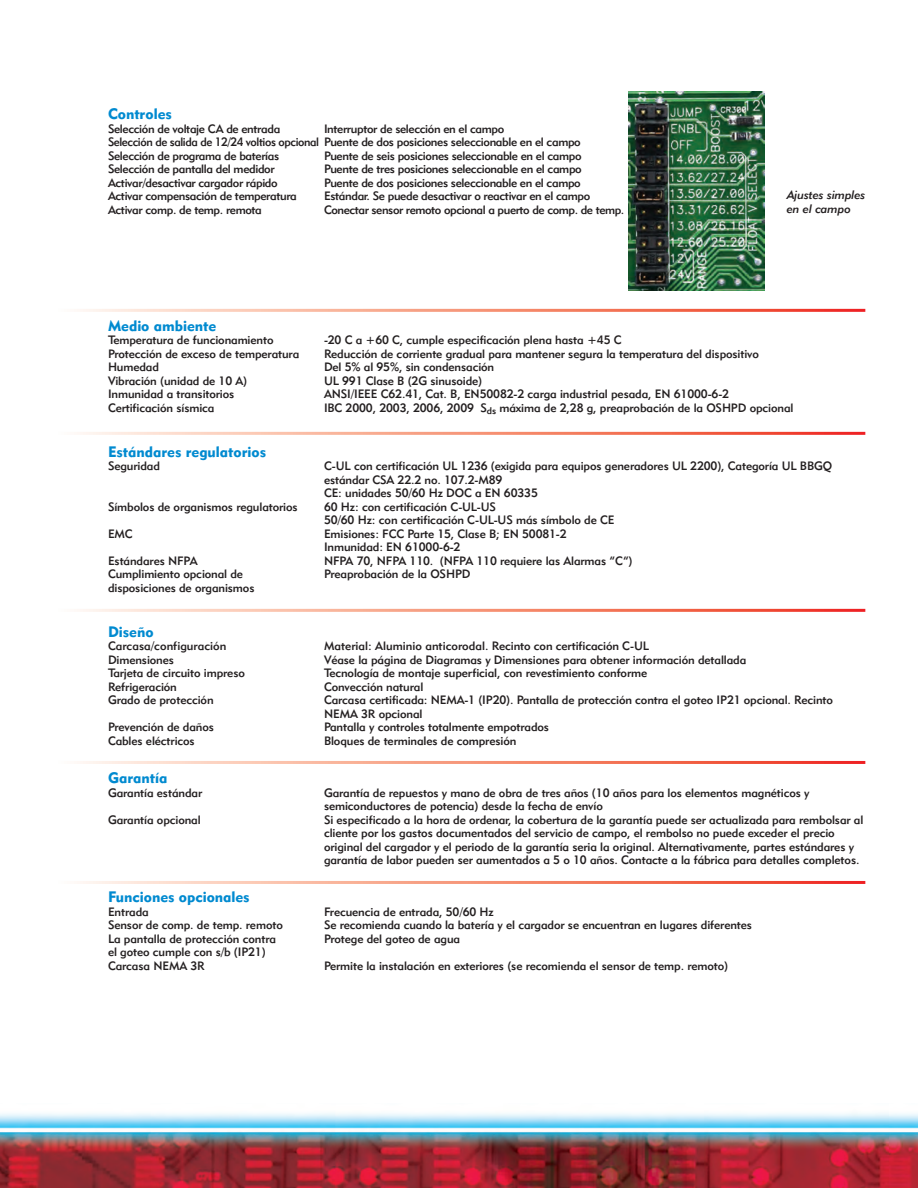
<style>
.page{position:relative;width:918px;height:1188px;background:#fff}
.page>*{position:absolute;margin:0;border:0;box-sizing:border-box;transform-origin:0 0}
.heading_3{font:15px "Geometric 415 BT Black A";color:#008ad0}
.Body_Text_Indent_2{font:15px "Geometric 415 BT Black A";color:#008ad0}
.Body_Text_Indent_2-2{font:12px/13.5px "Geometric 415 BT Medium A";letter-spacing:-.01em;color:#231f20}
.Body_Text_Indent_2-3{font:12px/13.5px "Geometric 415 BT Medium A";letter-spacing:-.03em;color:#231f20}
.Body_Text_Indent_2-4{font:12px "Geometric 415 BT Medium A";letter-spacing:-.035em;color:#231f20}
.t1{font:12px "Geometric 415 BT Medium Italic A";color:#231f20}
</style>
<div class="page">
<img style="left:628px;top:92px;width:137px;height:199px">
<img style="left:0;top:1113px;width:918px;height:75px">
<p class="heading_3" style="left:108px;top:105px;width:65px">Controles</p>
<p class="Body_Text_Indent_2-3" style="left:108px;top:122px;width:174px">Selección de voltaje CA de entrada</p>
<p class="Body_Text_Indent_2-3" style="left:324px;top:122px;width:182px">Interruptor de selección en el campo</p>
<p class="Body_Text_Indent_2-3" style="left:108px;top:135px;width:474px">Selección de salida de 12/24 voltios opcional Puente de dos posiciones seleccionable en el campo<br>Selección de programa de baterías</p>
<p class="Body_Text_Indent_2-3" style="left:324px;top:149px;width:259px">Puente de seis posiciones seleccionable en el campo</p>
<p class="Body_Text_Indent_2-3" style="left:108px;top:162px;width:168px">Selección de pantalla del medidor</p>
<p class="Body_Text_Indent_2-3" style="left:324px;top:162px;width:259px">Puente de tres posiciones seleccionable en el campo</p>
<p class="Body_Text_Indent_2-3" style="left:108px;top:176px;width:171px">Activar/desactivar cargador rápido</p>
<p class="Body_Text_Indent_2-3" style="left:324px;top:176px;width:258px">Puente de dos posiciones seleccionable en el campo</p>
<p class="Body_Text_Indent_2-3" style="left:108px;top:189px;width:190px">Activar compensación de temperatura</p>
<p class="Body_Text_Indent_2-3" style="left:324px;top:189px;width:268px">Estándar. Se puede desactivar o reactivar en el campo</p>
<p class="Body_Text_Indent_2-3" style="left:108px;top:203px;width:155px">Activar comp. de temp. remota</p>
<p class="Body_Text_Indent_2-4" style="left:324px;top:202px;width:302px">Conectar sensor remoto opcional a puerto de comp. de temp.</p>
<p class="t1" style="left:787px;top:187px;width:80px">Ajustes simples</p>
<p class="t1" style="left:787px;top:201px;width:66px">en el campo</p>
<p class="heading_3" style="left:108px;top:316px;width:110px">Medio ambiente</p>
<p class="Body_Text_Indent_2-2" style="left:108px;top:333px;width:167px">Temperatura de funcionamiento</p>
<p class="Body_Text_Indent_2-2" style="left:324px;top:333px;width:299px">-20 C a +60 C, cumple especificación plena hasta +45 C</p>
<p class="Body_Text_Indent_2-2" style="left:108px;top:347px;width:193px">Protección de exceso de temperatura</p>
<p class="Body_Text_Indent_2-2" style="left:324px;top:347px;width:437px">Reducción de corriente gradual para mantener segura la temperatura del dispositivo</p>
<p class="Body_Text_Indent_2-2" style="left:108px;top:360px;width:53px">Humedad</p>
<p class="Body_Text_Indent_2-2" style="left:324px;top:360px;width:172px">Del 5% al 95%, sin condensación</p>
<p class="Body_Text_Indent_2-2" style="left:108px;top:374px;width:141px">Vibración (unidad de 10 A)</p>
<p class="Body_Text_Indent_2-2" style="left:324px;top:374px;width:160px">UL 991 Clase B (2G sinusoide)</p>
<p class="Body_Text_Indent_2-2" style="left:108px;top:387px;width:128px">Inmunidad a transitorios</p>
<p class="Body_Text_Indent_2-2" style="left:324px;top:387px;width:407px">ANSI/IEEE C62.41, Cat. B, EN50082-2 carga industrial pesada, EN 61000-6-2</p>
<p class="Body_Text_Indent_2-2" style="left:108px;top:401px;width:108px">Certificación sísmica</p>
<p class="Body_Text_Indent_2-2" style="left:324px;top:401px;width:471px">IBC 2000, 2003, 2006, 2009 S<sub>ds</sub> máxima de 2,28 g, preaprobación de la OSHPD opcional</p>
<p class="heading_3" style="left:108px;top:442px;width:160px">Estándares regulatorios</p>
<p class="Body_Text_Indent_2-2" style="left:108px;top:459px;width:53px">Seguridad</p>
<p class="Body_Text_Indent_2-2" style="left:324px;top:459px;width:510px">C-UL con certificación UL 1236 (exigida para equipos generadores UL 2200), Categoría UL BBGQ estándar CSA 22.2 no. 107.2-M89</p>
<p class="Body_Text_Indent_2-2" style="left:324px;top:486px;width:215px">CE: unidades 50/60 Hz DOC a EN 60335</p>
<p class="Body_Text_Indent_2-2" style="left:108px;top:500px;width:191px">Símbolos de organismos regulatorios</p>
<p class="Body_Text_Indent_2-2" style="left:324px;top:500px;width:173px">60 Hz: con certificación C-UL-US</p>
<p class="Body_Text_Indent_2-2" style="left:324px;top:513px;width:292px">50/60 Hz: con certificación C-UL-US más símbolo de CE</p>
<p class="Body_Text_Indent_2-2" style="left:108px;top:527px;width:26px">EMC</p>
<p class="Body_Text_Indent_2-2" style="left:324px;top:527px;width:244px">Emisiones: FCC Parte 15, Clase B; EN 50081-2</p>
<p class="Body_Text_Indent_2-2" style="left:324px;top:540px;width:138px">Inmunidad: EN 61000-6-2</p>
<p class="Body_Text_Indent_2-2" style="left:108px;top:554px;width:91px">Estándares NFPA</p>
<p class="Body_Text_Indent_2-2" style="left:324px;top:554px;width:310px">NFPA 70, NFPA 110. (NFPA 110 requiere las Alarmas “C”)</p>
<p class="Body_Text_Indent_2-2" style="left:108px;top:567px;width:137px">Cumplimiento opcional de</p>
<p class="Body_Text_Indent_2-2" style="left:324px;top:567px;width:148px">Preaprobación de la OSHPD</p>
<p class="Body_Text_Indent_2-2" style="left:108px;top:581px;width:148px">disposiciones de organismos</p>
<p class="Body_Text_Indent_2" style="left:108px;top:622px;width:47px">Diseño</p>
<p class="Body_Text_Indent_2-2" style="left:108px;top:639px;width:120px">Carcasa/configuración</p>
<p class="Body_Text_Indent_2-2" style="left:324px;top:639px;width:327px">Material: Aluminio anticorodal. Recinto con certificación C-UL</p>
<p class="Body_Text_Indent_2-2" style="left:108px;top:653px;width:68px">Dimensiones</p>
<p class="Body_Text_Indent_2-2" style="left:324px;top:653px;width:424px">Véase la página de Diagramas y Dimensiones para obtener información detallada</p>
<p class="Body_Text_Indent_2-2" style="left:108px;top:666px;width:138px">Tarjeta de circuito impreso</p>
<p class="Body_Text_Indent_2-2" style="left:324px;top:666px;width:325px">Tecnología de montaje superficial, con revestimiento conforme</p>
<p class="Body_Text_Indent_2-2" style="left:108px;top:680px;width:70px">Refrigeración</p>
<p class="Body_Text_Indent_2-2" style="left:324px;top:680px;width:101px">Convección natural</p>
<p class="Body_Text_Indent_2-2" style="left:108px;top:693px;width:107px">Grado de protección</p>
<p class="Body_Text_Indent_2-2" style="left:324px;top:693px;width:511px">Carcasa certificada: NEMA-1 (IP20). Pantalla de protección contra el goteo IP21 opcional. Recinto<br>NEMA 3R opcional</p>
<p class="Body_Text_Indent_2-2" style="left:108px;top:720px;width:108px">Prevención de daños</p>
<p class="Body_Text_Indent_2-2" style="left:324px;top:720px;width:227px">Pantalla y controles totalmente empotrados</p>
<p class="Body_Text_Indent_2-2" style="left:108px;top:734px;width:88px">Cables eléctricos</p>
<p class="Body_Text_Indent_2-2" style="left:324px;top:734px;width:194px">Bloques de terminales de compresión</p>
<p class="heading_3" style="left:108px;top:769px;width:61px">Garantía</p>
<p class="Body_Text_Indent_2-2" style="left:108px;top:785px;width:96px">Garantía estándar</p>
<p class="Body_Text_Indent_2-2" style="left:324px;top:785px;width:487px">Garantía de repuestos y mano de obra de tres años (10 años para los elementos magnéticos y semiconductores de potencia) desde la fecha de envío</p>
<p class="Body_Text_Indent_2-2" style="left:108px;top:812px;width:94px">Garantía opcional</p>
<p class="Body_Text_Indent_2-2" style="left:324px;top:812px;width:541px">Si especificado a la hora de ordenar, la cobertura de la garantía puede ser actualizada para rembolsar al cliente por los gastos documentados del servicio de campo, el rembolso no puede exceder el precio original del cargador y el periodo de la garantía seria la original. Alternativamente, partes estándares y garantía de labor pueden ser aumentados a 5 o 10 años. Contacte a la fábrica para detalles completos.</p>
<p class="heading_3" style="left:108px;top:888px;width:143px">Funciones opcionales</p>
<p class="Body_Text_Indent_2-2" style="left:108px;top:905px;width:42px">Entrada</p>
<p class="Body_Text_Indent_2-2" style="left:324px;top:905px;width:171px">Frecuencia de entrada, 50/60 Hz</p>
<p class="Body_Text_Indent_2-2" style="left:108px;top:918px;width:176px">Sensor de comp. de temp. remoto</p>
<p class="Body_Text_Indent_2-2" style="left:324px;top:918px;width:430px">Se recomienda cuando la batería y el cargador se encuentran en lugares diferentes</p>
<p class="Body_Text_Indent_2-2" style="left:108px;top:932px;width:170px">La pantalla de protección contra</p>
<p class="Body_Text_Indent_2-2" style="left:324px;top:932px;width:138px">Protege del goteo de agua</p>
<p class="Body_Text_Indent_2-2" style="left:108px;top:945px;width:159px">el goteo cumple con s/b (IP21)</p>
<p class="Body_Text_Indent_2-2" style="left:108px;top:959px;width:98px">Carcasa NEMA 3R</p>
<p class="Body_Text_Indent_2-2" style="left:324px;top:959px;width:406px">Permite la instalación en exteriores (se recomienda el sensor de temp. remoto)</p>
</div>
